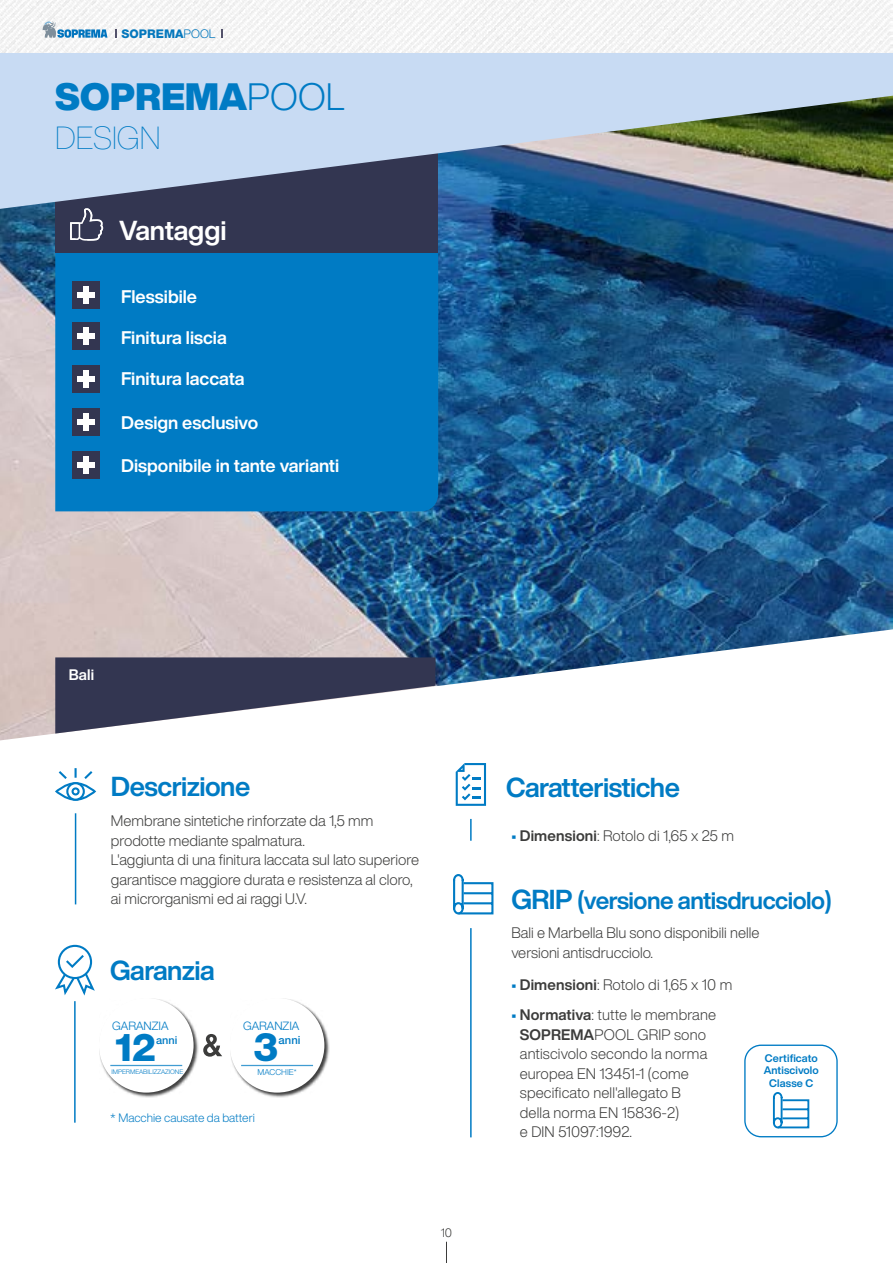
<style>
.page{position:relative;width:893px;height:1263px;background:#fff}
.page>*{position:absolute;margin:0;border:0;box-sizing:border-box;transform-origin:0 0}
.t1{font:800 39.75px "Helvetica Neue LT Std";color:#007bc4}
.t2{font:800 38.7px "Helvetica Neue LT Std";color:#007bc4}
.t3{font:900 37.5px "Helvetica Now Display";color:#007bc4}
.t4{font:100 31.5px "Helvetica Now Display";color:#007bc4}
.t5{font:700 27px "Helvetica Now Display";letter-spacing:-.02em;color:#007bc4}
.t6{font:700 27px "Helvetica Now Display";letter-spacing:-.005em;color:#fff}
.t7{font:700 24px "Helvetica Now Display";letter-spacing:-.02em;color:#007bc4}
.t8{font:700 18px "Helvetica Now Display";color:#fff}
.t9{font:300 15px/19.5px "Helvetica Now Display";color:#3c3c3b}
.t10{font:700 15px "Helvetica Now Display";color:#fff}
.t11{font:300 12px "Helvetica Now Display";color:#007bc4}
.t12{font:800 12px "Helvetica Neue LT Pro";color:#0578bd}
.t13{font:300 12px "Helvetica Now Display";color:#3c3c3b}
.t14{font:300 11.7px "Helvetica Neue LT Std";color:#007bc4}
.t15{font:500 11.25px "Helvetica Neue LT Std";color:#007bc4}
.t16{font:500 10.95px "Helvetica Neue LT Std";color:#007bc4}
.t17{font:700 10.8px/12.1px "Helvetica Now Display";letter-spacing:.01em;color:#007bc4;text-align:center}
.t18{font:300 8.25px "Helvetica Neue LT Std";color:#007bc4}
.t19{font:300 6.3px "Helvetica Neue LT Std";color:#007bc4}
.s1{font-weight:300}
.s2{font-weight:700;font-size:13.5px;color:#007bc4}
.s3{font-weight:700}
.s4{font-size:27px}
</style>
<div class="page">
<svg style="left:446px;top:1242px;width:1px;height:21px"></svg>
<img style="left:0;top:209px;width:893px;height:531px">
<div style="left:55px;top:252px;width:383px;height:259px;background:#007bc4"></div>
<div style="left:55px;top:144px;width:383px;height:108px;background:#333651"></div>
<svg style="left:70px;top:209px;width:33px;height:32px"></svg>
<div style="left:72px;top:281px;width:28px;height:28px;background:#333651"></div>
<div style="left:84px;top:286px;width:5px;height:18px;background:#fff"></div>
<div style="left:77px;top:292px;width:18px;height:5px;background:#fff"></div>
<div style="left:72px;top:322px;width:28px;height:27px;background:#333651"></div>
<div style="left:84px;top:327px;width:5px;height:18px;background:#fff"></div>
<div style="left:77px;top:333px;width:18px;height:5px;background:#fff"></div>
<div style="left:72px;top:365px;width:28px;height:27px;background:#333651"></div>
<div style="left:84px;top:370px;width:5px;height:18px;background:#fff"></div>
<div style="left:77px;top:376px;width:18px;height:5px;background:#fff"></div>
<div style="left:72px;top:408px;width:28px;height:27px;background:#333651"></div>
<div style="left:84px;top:413px;width:5px;height:17px;background:#fff"></div>
<div style="left:77px;top:419px;width:18px;height:5px;background:#fff"></div>
<div style="left:72px;top:451px;width:28px;height:27px;background:#333651"></div>
<div style="left:84px;top:456px;width:5px;height:17px;background:#fff"></div>
<div style="left:77px;top:462px;width:18px;height:5px;background:#fff"></div>
<svg style="left:0;top:52px;width:893px;height:157px;background:#a1b3c4"></svg>
<hr style="left:75px;top:813px;width:1px;height:91px;background:#007bc4">
<svg style="left:57px;top:783px;width:38px;height:17px"></svg>
<div style="left:55px;top:782px;width:41px;height:19px;border:2px solid #007bc4;border-radius:50%"></div>
<svg style="left:67px;top:783px;width:17px;height:17px"></svg>
<div style="left:66px;top:782px;width:19px;height:19px;border:2px solid #007bc4;border-radius:50%"></div>
<div style="left:72px;top:787px;width:8px;height:8px;border:2px solid #007bc4;border-radius:50%"></div>
<svg style="left:58px;top:768px;width:35px;height:11px"></svg>
<svg style="left:456px;top:763px;width:30px;height:43px"></svg>
<hr style="left:470px;top:819px;width:2px;height:22px;background:#007bc4">
<hr style="left:74px;top:1001px;width:2px;height:122px;background:#007bc4">
<svg style="left:59px;top:946px;width:32px;height:32px"></svg>
<div style="left:58px;top:945px;width:34px;height:34px;border:2px solid #007bc4;border-radius:50%"></div>
<svg style="left:55px;top:953px;width:40px;height:43px"></svg>
<svg style="left:203px;top:1034px;width:19px;height:23px"></svg>
<div style="left:99px;top:998px;width:99px;height:99px;background:#000;opacity:.75"></div>
<div style="left:99px;top:998px;width:95px;height:94px;background:#fff;border-radius:50%"></div>
<hr style="left:110px;top:1065px;width:72px;height:1px;background:#007bc4">
<div style="left:230px;top:998px;width:99px;height:99px;background:#000;opacity:.75"></div>
<div style="left:230px;top:998px;width:94px;height:94px;background:#fff;border-radius:50%"></div>
<hr style="left:241px;top:1065px;width:72px;height:1px;background:#007bc4">
<svg style="left:453px;top:874px;width:41px;height:41px"></svg>
<hr style="left:470px;top:928px;width:2px;height:209px;background:#007bc4">
<div style="left:744px;top:1044px;width:94px;height:93px;border:1px solid #007bc4;border-radius:16px"></div>
<svg style="left:772px;top:1092px;width:38px;height:37px"></svg>
<svg style="left:55px;top:657px;width:380px;height:76px"></svg>
<img style="left:0;top:0;width:893px;height:52px">
<svg style="left:43px;top:22px;width:64px;height:16px"></svg>
<p class="t12" style="left:122px;top:26px;width:95px">SOPREMA<span class="s1">POOL</span></p>
<h3 class="t3" style="left:55px;top:71px;width:291px">SOPREMA<span class="s1">POOL</span></h3>
<h3 class="t4" style="left:55px;top:116px;width:107px">DESIGN</h3>
<h3 class="t6" style="left:119px;top:212px;width:109px">Vantaggi</h3>
<p class="t8" style="left:121px;top:284px;width:77px">Flessibile</p>
<p class="t8" style="left:121px;top:325px;width:107px">Finitura liscia</p>
<p class="t8" style="left:121px;top:366px;width:125px">Finitura laccata</p>
<p class="t8" style="left:121px;top:411px;width:138px">Design esclusivo</p>
<p class="t8" style="left:121px;top:454px;width:220px">Disponibile in tante varianti</p>
<p class="t10" style="left:69px;top:665px;width:27px">Bali</p>
<h3 class="t5" style="left:111px;top:768px;width:141px">Descrizione</h3>
<h3 class="t5" style="left:506px;top:769px;width:175px">Caratteristiche</h3>
<p class="t9" style="left:111px;top:811px;width:310px">Membrane sintetiche rinforzate da 1,5 mm prodotte mediante spalmatura.<br>L'aggiunta di una finitura laccata sul lato superiore garantisce maggiore durata e resistenza al cloro, ai microrganismi ed ai raggi U.V.</p>
<h3 class="t5" style="left:110px;top:952px;width:106px">Garanzia</h3>
<p class="t14" style="left:112px;top:1019px;width:58px">GARANZIA</p>
<p class="t19" style="left:111px;top:1068px;width:73px">IMPERMEABILIZZAZIONE</p>
<h2 class="t2" style="left:112px;top:1024px;width:46px">12</h2>
<p class="t16" style="left:156px;top:1034px;width:23px">anni</p>
<p class="t14" style="left:243px;top:1019px;width:58px">GARANZIA</p>
<p class="t18" style="left:258px;top:1067px;width:41px">MACCHIE*</p>
<h1 class="t1" style="left:254px;top:1023px;width:27px">3</h1>
<p class="t15" style="left:279px;top:1033px;width:23px">anni</p>
<p class="t11" style="left:110px;top:1110px;width:146px">* Macchie causate da batteri</p>
<p class="t13" style="left:441px;top:1225px;width:13px">10</p>
<p class="t9" style="left:511px;top:825px;width:224px"><span class="s2">•</span> <span class="s3">Dimensioni</span>: Rotolo di 1,65 x 25 m</p>
<h3 class="t7" style="left:511px;top:884px;width:322px"><span class="s4">GRIP</span> (versione antisdrucciolo)</h3>
<p class="t9" style="left:511px;top:923px;width:250px">Bali e Marbella Blu sono disponibili nelle versioni antisdrucciolo.</p>
<p class="t9" style="left:511px;top:974px;width:222px"><span class="s2">•</span> <span class="s3">Dimensioni</span>: Rotolo di 1,65 x 10 m</p>
<p class="t9" style="left:520px;top:1005px;width:198px;text-indent:-9px"><span class="s2">•</span> <span class="s3">Normativa</span>: tutte le membrane<br><span class="s3">SOPREMA</span>POOL GRIP sono antiscivolo secondo la norma europea EN 13451-1 (come specificato nell'allegato B<br>della norma EN 15836-2)<br>e DIN 51097:1992.</p>
<p class="t17" style="left:764px;top:1052px;width:57px">Certificato<br>Antiscivolo<br>Classe C</p>
</div>
